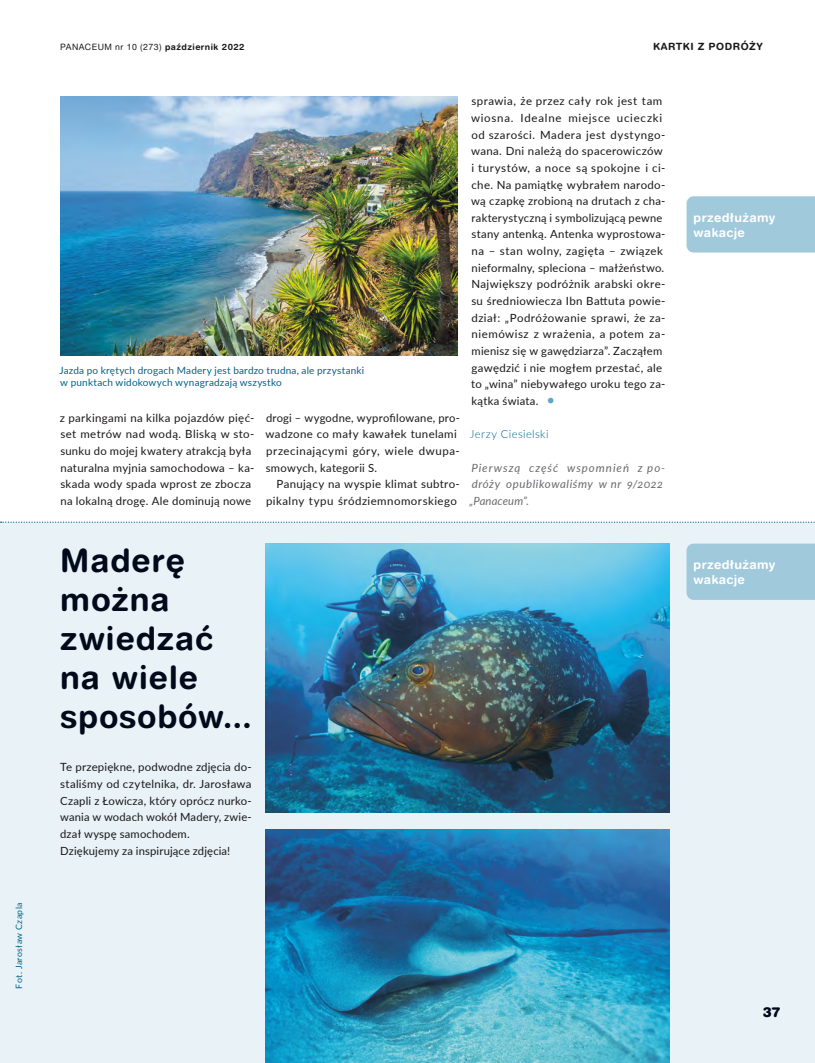
<style>
.page{position:relative;width:815px;height:1063px;background:#fff}
.page>*{position:absolute;margin:0;border:0;box-sizing:border-box;transform-origin:0 0}
.P_tytuł_2{font:700 32.5px/39px "Switzer Rnd EFN";letter-spacing:.03em;color:#000a1a}
.t1{font:13.75px "Switzer Rnd EFN Black";color:#000a1a}
.P_tekst_na_plakietce{font:700 12.5px/15px "Switzer Rnd EFN";letter-spacing:.025em;color:#fff}
.P_tekst{font:11.25px/16.6px "Lato";letter-spacing:.03em;color:#1a1719;text-align:right}
.P_tekst_pierwszy_aka{font:11.25px/16.6px "Lato";letter-spacing:.025em;color:#1a1719}
.P_komentarz_redakcji{font:italic 11.25px/16.6px "Lato";letter-spacing:.055em;color:#696a6c}
.P_autor_artykułu_2{font:300 11.25px "Lato";letter-spacing:.035em;color:#00638a}
.P_foto_podpis{font:10px/12px "Lato";letter-spacing:.015em;color:#00638a}
.t2{font:700 10px "Switzer Rnd EFN";letter-spacing:.05em;color:#1a1719}
.t3{font:8.75px "Switzer Rnd EFN";letter-spacing:.05em;color:#1a1719}
.t4{font:8.75px "Lato";letter-spacing:.04em;color:#00638a}
.s1{font-weight:700}
.s2{font-size:15px;color:#5fa7c3}
</style>
<div class="page">
<img style="left:60px;top:97px;width:397px;height:258px">
<div style="left:687px;top:196px;width:128px;height:57px;background:#a0c9db"></div>
<div style="left:0;top:522px;width:815px;height:541px;background:#e8f2f7"></div>
<svg style="left:1px;top:522px;width:814px;height:1px"></svg>
<img style="left:266px;top:544px;width:404px;height:269px">
<img style="left:266px;top:829px;width:404px;height:234px">
<div style="left:687px;top:544px;width:128px;height:56px;background:#a0c9db"></div>
<p class="t4" style="left:13px;top:989px;width:88px;rotate:-90deg">Fot. Jarosław Czapla</p>
<p class="t3" style="left:60px;top:41px;width:186px">PANACEUM nr 10 (273) <span class="s1">październik 2022</span></p>
<p class="t2" style="left:653px;top:40px;width:111px">KARTKI Z PODRÓŻY</p>
<p class="P_foto_podpis" style="left:59px;top:364px;width:306px">Jazda po krętych drogach Madery jest bardzo trudna, ale przystanki w punktach widokowych wynagradzają wszystko</p>
<p class="P_tekst_pierwszy_aka" style="left:60px;top:409px;width:196px">z parkingami na kilka pojazdów pięć&shy;set metrów nad wodą. Bliską w sto&shy;sunku do mojej kwatery atrakcją była naturalna myjnia samochodowa – ka&shy;skada wody spada wprost ze zbocza na lokalną drogę. Ale dominują nowe</p>
<p class="P_tekst_pierwszy_aka" style="left:266px;top:409px;width:196px">drogi – wygodne, wyprofilowane, pro&shy;wadzone co mały kawałek tunelami przecinającymi góry, wiele dwupa&shy;smowych, kategorii S.</p>
<p class="P_tekst" style="left:266px;top:475px;width:195px">Panujący na wyspie klimat subtro&shy;pikalny typu śródziemnomorskiego</p>
<p class="P_tekst" style="left:471px;top:92px;width:196px;text-align:left">sprawia, że przez cały rok jest tam wiosna. Idealne miejsce ucieczki od szarości. Madera jest dystyngo&shy;wana. Dni należą do spacerowiczów i turystów, a noce są spokojne i ci&shy;che. Na pamiątkę wybrałem narodo&shy;wą czapkę zrobioną na drutach z cha&shy;rakterystyczną i symbolizującą pewne stany antenką. Antenka wyprostowa&shy;na – stan wolny, zagięta – związek nieformalny, spleciona – małżeństwo.<br>Największy podróżnik arabski okre&shy;su średniowiecza Ibn Battuta powie&shy;dział: „Podróżowanie sprawi, że za&shy;niemówisz z wrażenia, a potem za&shy;mienisz się w gawędziarza”. Zacząłem gawędzić i nie mogłem przestać, ale to „wina” niebywałego uroku tego za&shy;kątka świata. <span class="s2">•</span></p>
<p class="P_autor_artykułu_2" style="left:470px;top:426px;width:80px">Jerzy Ciesielski</p>
<p class="P_komentarz_redakcji" style="left:469px;top:459px;width:197px">Pierwszą część wspomnień z po&shy;dróży opublikowaliśmy w nr 9/2022 „Panaceum”.</p>
<p class="P_tytuł_2" style="left:60px;top:540px;width:193px">Maderę można zwiedzać na wiele sposobów...</p>
<p class="P_tekst_pierwszy_aka" style="left:60px;top:759px;width:193px;text-align:justify">Te przepiękne, podwodne zdjęcia do&shy;staliśmy od czytelnika, dr. Jarosława Czapli z Łowicza, który oprócz nurko&shy;wania w wodach wokół Madery, zwie&shy;dzał wyspę samochodem.</p>
<p class="P_tekst_pierwszy_aka" style="left:60px;top:842px;width:172px">Dziękujemy za inspirujące zdjęcia!</p>
<p class="P_tekst_na_plakietce" style="left:694px;top:210px;width:83px">przedłużamy wakacje</p>
<p class="P_tekst_na_plakietce" style="left:694px;top:557px;width:83px">przedłużamy wakacje</p>
<p class="t1" style="left:763px;top:1004px;width:19px">37</p>
</div>
